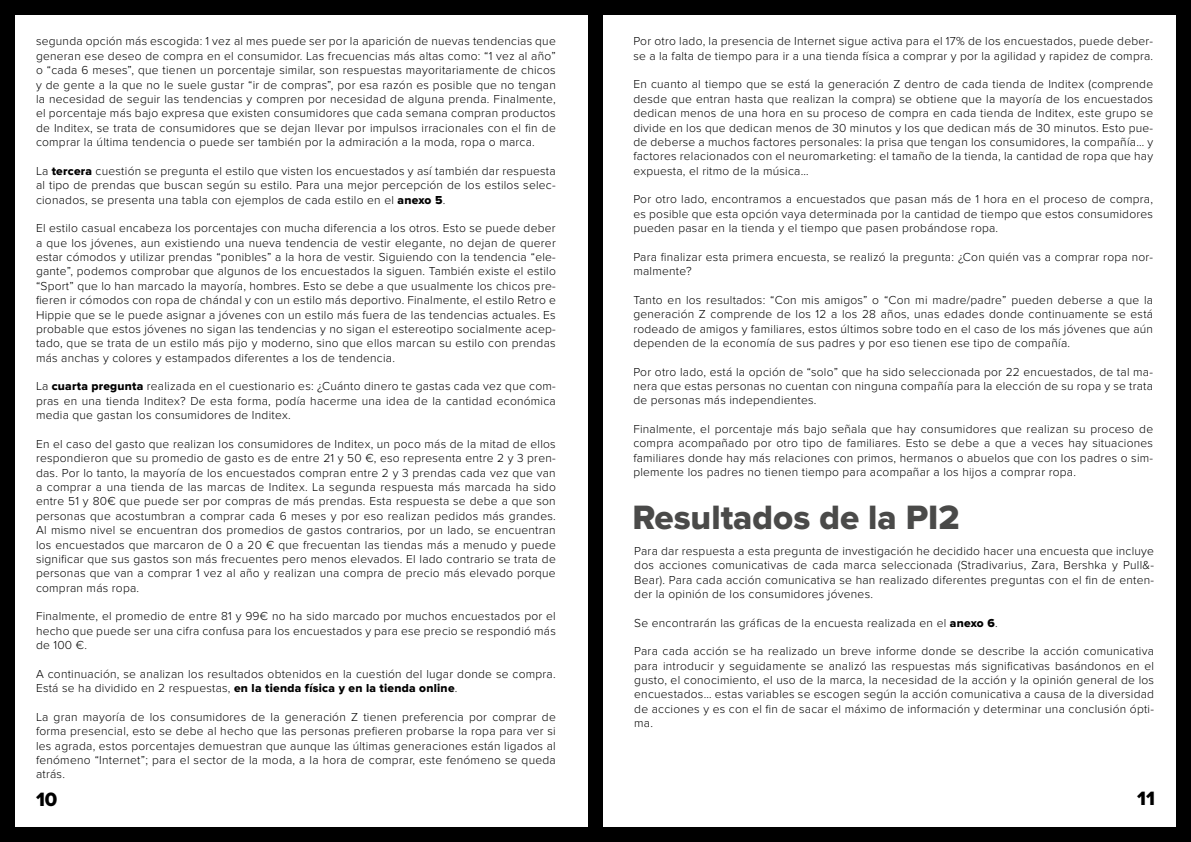
<style>
.page{position:relative;width:1191px;height:842px;background:#fff}
.page>*{position:absolute;margin:0;border:0;box-sizing:border-box;transform-origin:0 0}
.t1{font:35px "Proxima Nova Extrabld";color:#4a4a49}
.t2{font:20px "Proxima Nova Extrabld";color:#000}
.t3{font:300 12px/14.4px "Proxima Nova";letter-spacing:.02em;color:#000;text-align:justify}
.t4{font:12px "Proxima Nova Extrabld";letter-spacing:.02em;color:#000}
.s1{font-family:"Proxima Nova Extrabld";font-weight:400}
.s2{font-family:"Proxima Nova";font-weight:300}
</style>
<div class="page">
<div style="left:588px;top:0;width:15px;height:828px;background:#000"></div>
<div style="left:0;top:0;width:1191px;height:842px;border:15px solid #000"></div>
<p class="t3" style="left:36px;top:34px;width:521px">segunda opción más escogida: 1 vez al mes puede ser por la aparición de nuevas tendencias que generan ese deseo de compra en el consumidor. Las frecuencias más altas como: “1 vez al año” o “cada 6 meses”, que tienen un porcentaje similar, son respuestas mayoritariamente de chicos y de gente a la que no le suele gustar “ir de compras”, por esa razón es posible que no tengan la necesidad de seguir las tendencias y compren por necesidad de alguna prenda. Finalmente, el porcentaje más bajo expresa que existen consumidores que cada semana compran productos de Inditex, se trata de consumidores que se dejan llevar por impulsos irracionales con el fin de comprar la última tendencia o puede ser también por la admiración a la moda, ropa o marca.</p>
<p class="t3" style="left:36px;top:164px;width:521px">La <span class="s1">tercera</span> cuestión se pregunta el estilo que visten los encuestados y así también dar respuesta al tipo de prendas que buscan según su estilo. Para una mejor percepción de los estilos selec&shy;cionados, se presenta una tabla con ejemplos de cada estilo en el <span class="s1">anexo 5</span>.</p>
<p class="t3" style="left:36px;top:221px;width:521px">El estilo casual encabeza los porcentajes con mucha diferencia a los otros. Esto se puede deber a que los jóvenes, aun existiendo una nueva tendencia de vestir elegante, no dejan de querer estar cómodos y utilizar prendas “ponibles” a la hora de vestir. Siguiendo con la tendencia “ele&shy;gante”, podemos comprobar que algunos de los encuestados la siguen. También existe el estilo “Sport” que lo han marcado la mayoría, hombres. Esto se debe a que usualmente los chicos pre&shy;fieren ir cómodos con ropa de chándal y con un estilo más deportivo. Finalmente, el estilo Retro e Hippie que se le puede asignar a jóvenes con un estilo más fuera de las tendencias actuales. Es probable que estos jóvenes no sigan las tendencias y no sigan el estereotipo socialmente acep&shy;tado, que se trata de un estilo más pijo y moderno, sino que ellos marcan su estilo con prendas más anchas y colores y estampados diferentes a los de tendencia.</p>
<p class="t3" style="left:36px;top:379px;width:521px">La <span class="s1">cuarta pregunta</span> realizada en el cuestionario es: ¿Cuánto dinero te gastas cada vez que com&shy;pras en una tienda Inditex? De esta forma, podía hacerme una idea de la cantidad económica media que gastan los consumidores de Inditex.</p>
<p class="t3" style="left:36px;top:437px;width:521px">En el caso del gasto que realizan los consumidores de Inditex, un poco más de la mitad de ellos respondieron que su promedio de gasto es de entre 21 y 50 €, eso representa entre 2 y 3 pren&shy;das. Por lo tanto, la mayoría de los encuestados compran entre 2 y 3 prendas cada vez que van a comprar a una tienda de las marcas de Inditex. La segunda respuesta más marcada ha sido entre 51 y 80€ que puede ser por compras de más prendas. Esta respuesta se debe a que son personas que acostumbran a comprar cada 6 meses y por eso realizan pedidos más grandes.<br>Al mismo nivel se encuentran dos promedios de gastos contrarios, por un lado, se encuentran los encuestados que marcaron de 0 a 20 € que frecuentan las tiendas más a menudo y puede significar que sus gastos son más frecuentes pero menos elevados. El lado contrario se trata de personas que van a comprar 1 vez al año y realizan una compra de precio más elevado porque compran más ropa.</p>
<p class="t3" style="left:36px;top:609px;width:521px">Finalmente, el promedio de entre 81 y 99€ no ha sido marcado por muchos encuestados por el hecho que puede ser una cifra confusa para los encuestados y para ese precio se respondió más de 100 €.</p>
<p class="t3" style="left:36px;top:667px;width:521px">A continuación, se analizan los resultados obtenidos en la cuestión del lugar donde se compra.</p>
<p class="t4" style="left:36px;top:681px;width:423px"><span class="s2">Está se ha dividido en 2 respuestas,</span> en la tienda física y en la tienda online<span class="s2">.</span></p>
<p class="t3" style="left:36px;top:710px;width:521px">La gran mayoría de los consumidores de la generación Z tienen preferencia por comprar de forma presencial, esto se debe al hecho que las personas prefieren probarse la ropa para ver si les agrada, estos porcentajes demuestran que aunque las últimas generaciones están ligados al fenómeno “Internet”; para el sector de la moda, a la hora de comprar, este fenómeno se queda atrás.</p>
<p class="t3" style="left:633px;top:34px;width:521px">Por otro lado, la presencia de Internet sigue activa para el 17% de los encuestados, puede deber&shy;se a la falta de tiempo para ir a una tienda física a comprar y por la agilidad y rapidez de compra.</p>
<p class="t3" style="left:633px;top:77px;width:521px">En cuanto al tiempo que se está la generación Z dentro de cada tienda de Inditex (comprende desde que entran hasta que realizan la compra) se obtiene que la mayoría de los encuestados dedican menos de una hora en su proceso de compra en cada tienda de Inditex, este grupo se divide en los que dedican menos de 30 minutos y los que dedican más de 30 minutos. Esto pue&shy;de deberse a muchos factores personales: la prisa que tengan los consumidores, la compañía… y factores relacionados con el neuromarketing: el tamaño de la tienda, la cantidad de ropa que hay expuesta, el ritmo de la música…</p>
<p class="t3" style="left:633px;top:192px;width:521px">Por otro lado, encontramos a encuestados que pasan más de 1 hora en el proceso de compra, es posible que esta opción vaya determinada por la cantidad de tiempo que estos consumidores pueden pasar en la tienda y el tiempo que pasen probándose ropa.</p>
<p class="t3" style="left:633px;top:250px;width:521px">Para finalizar esta primera encuesta, se realizó la pregunta: ¿Con quién vas a comprar ropa nor&shy;malmente?</p>
<p class="t3" style="left:633px;top:293px;width:521px">Tanto en los resultados: “Con mis amigos” o “Con mi madre/padre” pueden deberse a que la generación Z comprende de los 12 a los 28 años, unas edades donde continuamente se está rodeado de amigos y familiares, estos últimos sobre todo en el caso de los más jóvenes que aún dependen de la economía de sus padres y por eso tienen ese tipo de compañía.</p>
<p class="t3" style="left:633px;top:364px;width:521px">Por otro lado, está la opción de “solo” que ha sido seleccionada por 22 encuestados, de tal ma&shy;nera que estas personas no cuentan con ninguna compañía para la elección de su ropa y se trata de personas más independientes.</p>
<p class="t3" style="left:633px;top:422px;width:521px">Finalmente, el porcentaje más bajo señala que hay consumidores que realizan su proceso de compra acompañado por otro tipo de familiares. Esto se debe a que a veces hay situaciones familiares donde hay más relaciones con primos, hermanos o abuelos que con los padres o sim&shy;plemente los padres no tienen tiempo para acompañar a los hijos a comprar ropa.</p>
<h1 class="t1" style="left:632px;top:498px;width:329px">Resultados de la PI2</h1>
<p class="t3" style="left:634px;top:544px;width:521px">Para dar respuesta a esta pregunta de investigación he decidido hacer una encuesta que incluye dos acciones comunicativas de cada marca seleccionada (Stradivarius, Zara, Bershka y Pull&amp;- Bear). Para cada acción comunicativa se han realizado diferentes preguntas con el fin de enten&shy;der la opinión de los consumidores jóvenes.</p>
<p class="t3" style="left:634px;top:616px;width:365px">Se encontrarán las gráficas de la encuesta realizada en el <span class="s1">anexo 6</span>.</p>
<p class="t3" style="left:634px;top:644px;width:521px">Para cada acción se ha realizado un breve informe donde se describe la acción comunicativa para introducir y seguidamente se analizó las respuestas más significativas basándonos en el gusto, el conocimiento, el uso de la marca, la necesidad de la acción y la opinión general de los encuestados… estas variables se escogen según la acción comunicativa a causa de la diversidad de acciones y es con el fin de sacar el máximo de información y determinar una conclusión ópti&shy;ma.</p>
<h2 class="t2" style="left:36px;top:788px;width:23px">10</h2>
<h2 class="t2" style="left:1137px;top:787px;width:19px">11</h2>
</div>
